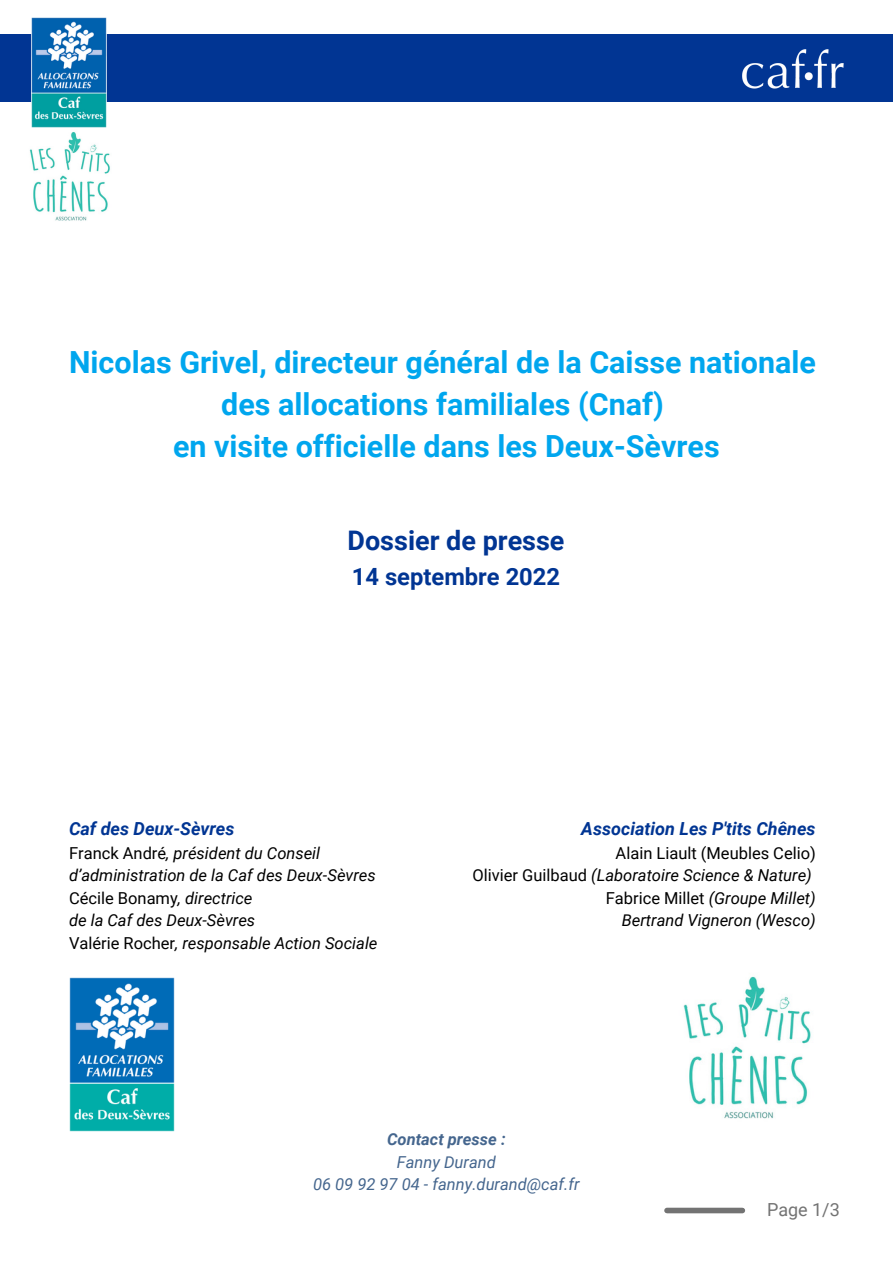
<style>
.page{position:relative;width:893px;height:1264px;background:#fff}
.page>*{position:absolute;margin:0;border:0;box-sizing:border-box;transform-origin:0 0}
.t1{font:700 30.45px/42.2px "Roboto";color:#00a6ee;text-align:center}
.t2{font:700 27px "Roboto";color:#013593}
.t3{font:700 23.7px "Roboto";color:#013593}
.t4{font:italic 700 18px "Roboto";color:#013593}
.t5{font:18px "Roboto";color:#737373}
.t6{font:italic 16.5px/22.5px "Roboto";color:#000;text-align:right}
.t7{font:italic 16.5px/22.5px "Roboto";color:#45668e;text-align:center}
.t8{font:italic 700 16.5px "Roboto";color:#45668e}
.s1{font-style:normal}
</style>
<div class="page">
<div style="left:0;top:35px;width:892px;height:67px;background:#013593"></div>
<img style="left:29px;top:112px;width:81px;height:109px">
<img style="left:31px;top:17px;width:75px;height:110px">
<img style="left:742px;top:49px;width:102px;height:40px">
<img style="left:683px;top:976px;width:128px;height:143px">
<img style="left:69px;top:977px;width:106px;height:154px">
<div style="left:667px;top:1207px;width:75px;height:6px;background:#737373"></div>
<h1 class="t1" style="left:69px;top:341px;width:748px">Nicolas Grivel, directeur général de la Caisse nationale des allocations familiales (Cnaf)<br>en visite officielle dans les Deux-Sèvres</h1>
<h2 class="t2" style="left:347px;top:525px;width:218px">Dossier de presse</h2>
<h3 class="t3" style="left:352px;top:563px;width:210px">14 septembre 2022</h3>
<p class="t4" style="left:69px;top:818px;width:167px">Caf des Deux-Sèvres</p>
<p class="t6" style="left:69px;top:841px;width:310px;text-align:left"><span class="s1">Franck André</span>, président du Conseil d’administration de la Caf des Deux-Sèvres <span class="s1">Cécile Bonamy</span>, directrice<br>de la Caf des Deux-Sèvres<br><span class="s1">Valérie Rocher</span>, responsable Action Sociale</p>
<p class="t4" style="left:581px;top:818px;width:236px">Association Les P'tits Chênes</p>
<p class="t6" style="left:472px;top:841px;width:345px"><span class="s1">Alain Liault (Meubles Celio)<br>Olivier Guilbaud</span> (Laboratoire Science &amp; Nature)<br><span class="s1">Fabrice Millet</span> (Groupe Millet)<br>Bertrand Vigneron (Wesco)</p>
<p class="t8" style="left:387px;top:1129px;width:120px">Contact presse :</p>
<p class="t7" style="left:313px;top:1150px;width:268px">Fanny Durand<br>06 09 92 97 04 - fanny.durand@caf.fr</p>
<p class="t5" style="left:767px;top:1199px;width:74px">Page 1/3</p>
</div>
